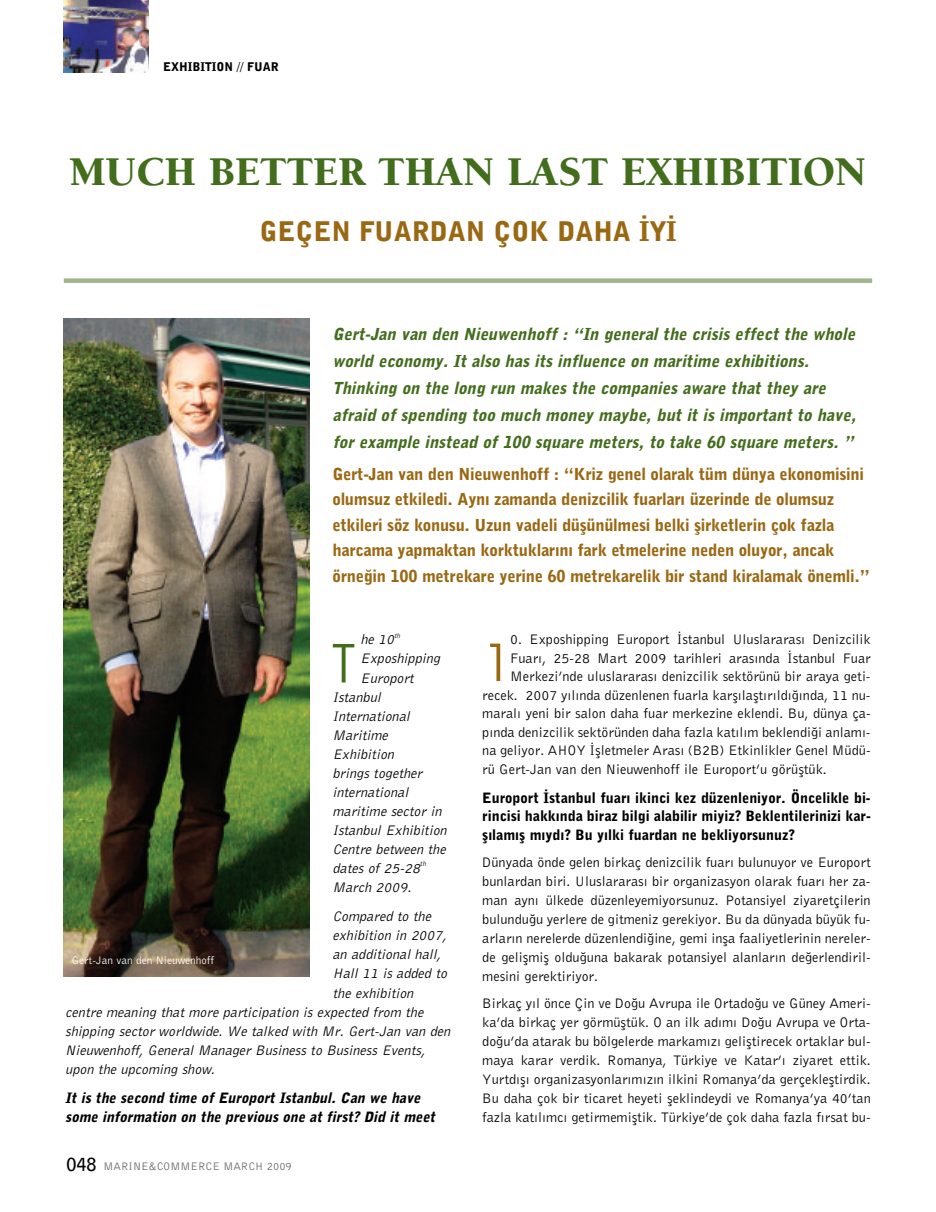
<style>
.page{position:relative;width:936px;height:1212px;background:#fff}
.page>*{position:absolute;margin:0;border:0;box-sizing:border-box;transform-origin:0 0}
.t1{font:52.2px "Avant Gar Turk";color:#426d1c}
.t2{font:50.7px "Avant Gar Turk";color:#9a6813}
.t3{font:42px "Berkeley T Black";color:#426d1c}
.t4{font:27px "Bell Gothic BT Black Ti";color:#9a6813}
.t5{font:16.5px/25.5px "Bell Gothic BT Black Ti";letter-spacing:-.015em;color:#9a6813}
.t6{font:16.5px/27px "Bell Gothic BT Black Elekt Italic Ti";color:#426d1c}
.t7{font:14.25px/18.9px "Bell Gothic BT Roman Ti";color:#000;text-align:justify}
.t8{font:14.25px/29.7px "Bell Gothic BT Elek Italic Ti";color:#000}
.t9{font:14.25px/18.5px "Bell Gothic BT Black Ti";color:#000;text-align:justify}
.t10{font:14.25px/18.8px "Bell Gothic BT Black Elekt Italic Ti";color:#000}
.t11{font:12px "Bell Gothic BT Black Ti";color:#000}
.t12{font:11.25px "Bell Gothic BT Roman Ti";color:#666}
.t13{font:11.25px "Bell Gothic BT Roman Ti";color:#fff}
.t14{font:7.2px "Bell Gothic BT Elek Italic Ti";color:#000}
.s1{font-family:"Bell Gothic BT Bold Ti";font-size:18px;color:#000}
</style>
<div class="page">
<img style="left:64px;top:0;width:85px;height:72px">
<div style="left:64px;top:278px;width:808px;height:5px;background:#a0b68e"></div>
<img style="left:64px;top:318px;width:246px;height:658px">
<p class="t11" style="left:163px;top:59px;width:117px">EXHIBITION // FUAR</p>
<h3 class="t3" style="left:70px;top:140px;width:797px">MUCH BETTER THAN LAST EXHIBITION</h3>
<h3 class="t4" style="left:259px;top:214px;width:419px">GEÇEN FUARDAN ÇOK DAHA ‹Y‹</h3>
<p class="t6" style="left:332px;top:320px;width:525px">Gert-Jan van den Nieuwenhoff : “In general the crisis effect the whole world economy. It also has its influence on maritime exhibitions.<br>Thinking on the long run makes the companies aware that they are afraid of spending too much money maybe, but it is important to have, for example instead of 100 square meters, to take 60 square meters. ”</p>
<p class="t5" style="left:332px;top:461px;width:539px">Gert-Jan van den Nieuwenhoff : “Kriz genel olarak tüm dünya ekonomisini olumsuz etkiledi. Ayn› zamanda denizcilik fuarlar› üzerinde de olumsuz etkileri söz konusu. Uzun vadeli düflünülmesi belki flirketlerin çok fazla harcama yapmaktan korktuklar›n› fark etmelerine neden oluyor, ancak örne¤in 100 metrekare yerine 60 metrekarelik bir stand kiralamak önemli.”</p>
<p class="t8" style="left:360px;top:624px;width:35px">he 10</p>
<p class="t14" style="left:394px;top:631px;width:7px">th</p>
<p class="t8" style="left:360px;top:643px;width:81px">Exposhipping</p>
<p class="t8" style="left:360px;top:662px;width:55px">Europort</p>
<p class="t8" style="left:332px;top:681px;width:50px">Istanbul</p>
<p class="t8" style="left:332px;top:700px;width:79px">International</p>
<p class="t8" style="left:332px;top:720px;width:57px">Maritime</p>
<p class="t8" style="left:332px;top:739px;width:63px">Exhibition</p>
<p class="t8" style="left:332px;top:758px;width:91px">brings together</p>
<p class="t8" style="left:332px;top:777px;width:77px">international</p>
<p class="t8" style="left:332px;top:796px;width:111px">maritime sector in</p>
<p class="t8" style="left:332px;top:815px;width:116px">Istanbul Exhibition</p>
<p class="t8" style="left:332px;top:834px;width:115px">Centre between the</p>
<p class="t8" style="left:332px;top:853px;width:89px">dates of 25-28</p>
<p class="t14" style="left:420px;top:859px;width:7px">th</p>
<p class="t8" style="left:332px;top:872px;width:100px">March 2009.<br>Compared to the</p>
<p class="t8" style="left:332px;top:920px;width:115px">exhibition in 2007,</p>
<p class="t8" style="left:332px;top:939px;width:110px">an additional hall,</p>
<p class="t8" style="left:332px;top:958px;width:116px">Hall 11 is added to</p>
<p class="t8" style="left:332px;top:977px;width:82px">the exhibition</p>
<p class="t8" style="left:65px;top:996px;width:359px">centre meaning that more participation is expected from the</p>
<p class="t8" style="left:65px;top:1015px;width:386px">shipping sector worldwide. We talked with Mr. Gert-Jan van den</p>
<p class="t8" style="left:65px;top:1034px;width:361px">Nieuwenhoff, General Manager Business to Business Events,</p>
<p class="t8" style="left:65px;top:1053px;width:151px">upon the upcoming show.</p>
<p class="t10" style="left:65px;top:1088px;width:371px">It is the second time of Europort Istanbul. Can we have some information on the previous one at first? Did it meet</p>
<h1 class="t1" style="left:332px;top:631px;width:24px">T</h1>
<p class="t13" style="left:72px;top:954px;width:144px">Gert-Jan van den Nieuwenhoff</p>
<p class="t12" style="left:67px;top:1159px;width:227px"><span class="s1">048</span> MARINE&amp;COMMERCE MARCH 2009</p>
<p class="t7" style="left:510px;top:630px;width:362px">0. Exposhipping Europort ‹stanbul Uluslararas› Denizcilik</p>
<p class="t7" style="left:510px;top:648px;width:362px">Fuar›, 25-28 Mart 2009 tarihleri aras›nda ‹stanbul Fuar</p>
<p class="t7" style="left:510px;top:667px;width:362px">Merkezi’nde uluslararas› denizcilik sektörünü bir araya geti-</p>
<p class="t7" style="left:482px;top:685px;width:390px">recek. 2007 y›l›nda düzenlenen fuarla karfl›laflt›r›ld›¤›nda, 11 nu-</p>
<p class="t7" style="left:482px;top:704px;width:390px">maral› yeni bir salon daha fuar merkezine eklendi. Bu, dünya ça-</p>
<p class="t7" style="left:482px;top:722px;width:390px">p›nda denizcilik sektöründen daha fazla kat›l›m beklendi¤i anlam›-</p>
<p class="t7" style="left:482px;top:741px;width:390px">na geliyor. AHOY ‹flletmeler Aras› (B2B) Etkinlikler Genel Müdü-</p>
<p class="t7" style="left:482px;top:759px;width:346px">rü Gert-Jan van den Nieuwenhoff ile Europort’u görüfltük.</p>
<p class="t9" style="left:482px;top:788px;width:390px">Europort ‹stanbul fuar› ikinci kez düzenleniyor. Öncelikle bi&shy;rincisi hakk›nda biraz bilgi alabilir miyiz? Beklentilerinizi kar&shy;fl›lam›fl m›yd›? Bu y›lki fuardan ne bekliyorsunuz?</p>
<p class="t7" style="left:482px;top:853px;width:390px">Dünyada önde gelen birkaç denizcilik fuar› bulunuyor ve Europort bunlardan biri. Uluslararas› bir organizasyon olarak fuar› her za&shy;man ayn› ülkede düzenleyemiyorsunuz. Potansiyel ziyaretçilerin bulundu¤u yerlere de gitmeniz gerekiyor. Bu da dünyada büyük fu&shy;arlar›n nerelerde düzenlendi¤ine, gemi infla faaliyetlerinin nereler&shy;de geliflmifl oldu¤una bakarak potansiyel alanlar›n de¤erlendiril&shy;mesini gerektiriyor.</p>
<p class="t7" style="left:482px;top:994px;width:390px">Birkaç y›l önce Çin ve Do¤u Avrupa ile Ortado¤u ve Güney Ameri&shy;ka’da birkaç yer görmüfltük. O an ilk ad›m› Do¤u Avrupa ve Orta&shy;do¤u’da atarak bu bölgelerde markam›z› gelifltirecek ortaklar bul&shy;maya karar verdik. Romanya, Türkiye ve Katar’› ziyaret ettik.<br>Yurtd›fl› organizasyonlar›m›z›n ilkini Romanya’da gerçeklefltirdik.<br>Bu daha çok bir ticaret heyeti fleklindeydi ve Romanya’ya 40’tan fazla kat›l›mc› getirmemifltik. Türkiye’de çok daha fazla f›rsat bu-</p>
<h2 class="t2" style="left:482px;top:631px;width:30px">1</h2>
</div>
